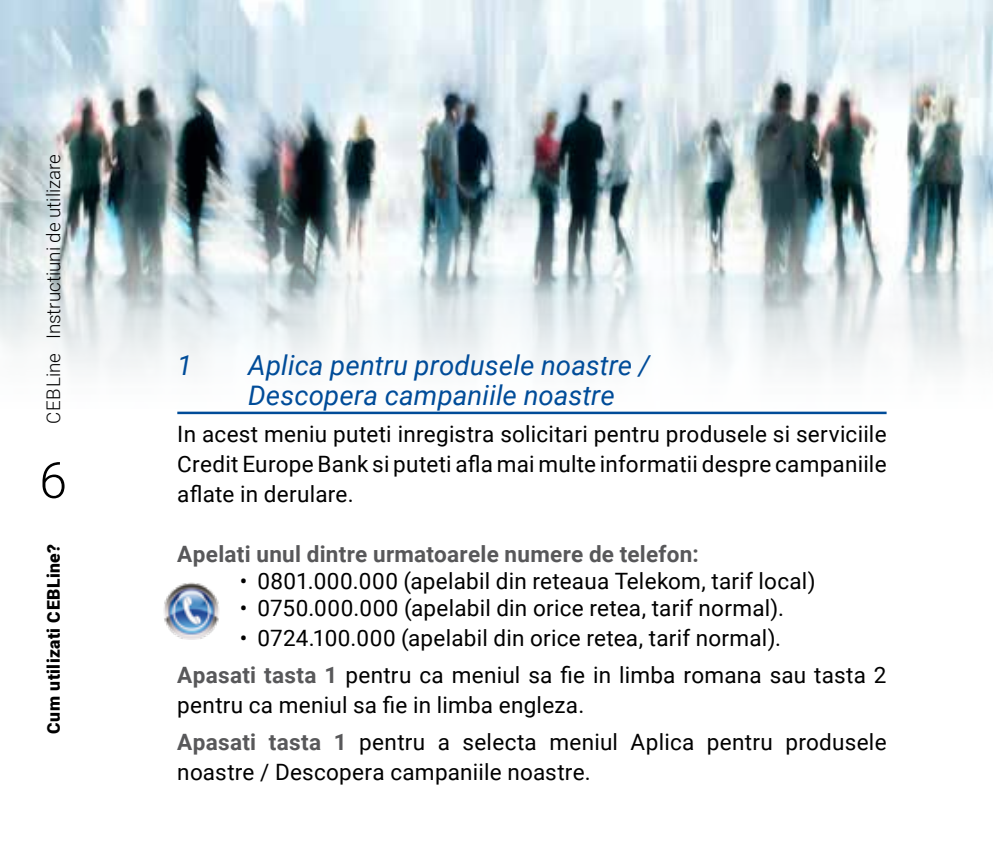
<style>
.page{position:relative;width:993px;height:851px;background:#fff}
.page>*{position:absolute;margin:0;border:0;box-sizing:border-box;transform-origin:0 0}
.t1{font:300 50px "Roboto";color:#000}
.t2{font:italic 27.5px/30px "Roboto";letter-spacing:.005em;color:#004c99}
.t3{font:22.5px/30px "Roboto";letter-spacing:.01em;color:#000}
.t4{font:700 22.5px "Roboto";letter-spacing:.01em;color:#58585a}
.t5{font:300 18.75px "Roboto";color:#000}
.t6{font:900 17.5px "Roboto";letter-spacing:.025em;color:#000}
.s1{font-weight:700;color:#58585a}
</style>
<div class="page">
<img style="left:0;top:0;width:992px;height:415px">
<hr style="left:177px;top:411px;width:709px;height:3px;background:#004c99">
<img style="left:163px;top:582px;width:57px;height:57px">
<p class="t5" style="left:40px;top:423px;width:271px;rotate:-90deg">CEBLine Instructiuni de utilizare</p>
<h1 class="t1" style="left:39px;top:445px;width:29px">6</h1>
<p class="t6" style="left:41px;top:733px;width:191px;rotate:-90deg">Cum utilizati CEBLine?</p>
<p class="t2" style="left:177px;top:348px;width:17px">1</p>
<p class="t2" style="left:248px;top:348px;width:403px">Aplica pentru produsele noastre /<br>Descopera campaniile noastre</p>
<p class="t3" style="left:177px;top:418px;width:710px;text-align:justify">In acest meniu puteti inregistra solicitari pentru produsele si serviciile Credit Europe Bank si puteti afla mai multe informatii despre campaniile aflate in derulare.</p>
<p class="t4" style="left:177px;top:538px;width:522px">Apelati unul dintre urmatoarele numere de telefon:</p>
<p class="t3" style="left:240px;top:565px;width:577px">• 0801.000.000 (apelabil din reteaua Telekom, tarif local)</p>
<p class="t3" style="left:240px;top:592px;width:545px">• 0750.000.000 (apelabil din orice retea, tarif normal).</p>
<p class="t3" style="left:177px;top:618px;width:710px;line-height:37px;text-indent:63px">• 0724.100.000 (apelabil din orice retea, tarif normal).<br><span class="s1">Apasati tasta 1</span> pentru ca meniul sa fie in limba romana sau tasta 2</p>
<p class="t3" style="left:177px;top:685px;width:710px;line-height:37px">pentru ca meniul sa fie in limba engleza.<br><span class="s1">Apasati tasta 1</span> pentru a selecta meniul Aplica pentru produsele</p>
<p class="t3" style="left:177px;top:756px;width:415px">noastre / Descopera campaniile noastre.</p>
</div>
